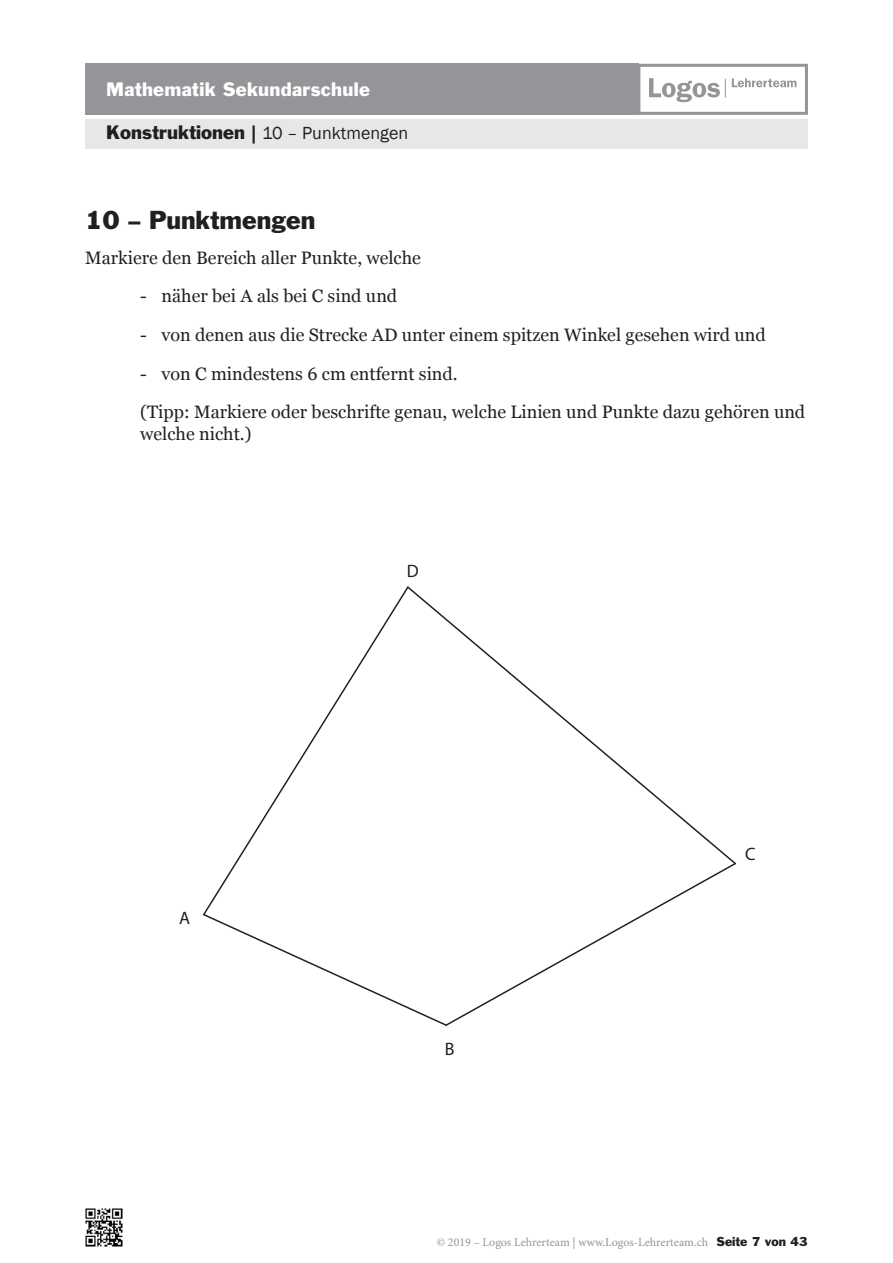
<style>
.page{position:relative;width:893px;height:1263px;background:#fff}
.page>*{position:absolute;margin:0;border:0;box-sizing:border-box;transform-origin:0 0}
.t1{font:24px "Franklin Gothic Std";color:#231f20}
.t2{font:18px/38.5px "Georgia";color:#231f20}
.t3{font:18px "Franklin Gothic Std";color:#231f20}
.t4{font:18px "Franklin Gothic Std";letter-spacing:.015em;color:#fff}
.t5{font:18px "Myriad Pro";color:#231f20}
.t6{font:12px "Minion Pro";color:#939598}
.s1{font-family:"Franklin Gothic"}
.s2{font-family:"Franklin Gothic Std";color:#231f20}
</style>
<div class="page">
<svg style="left:204px;top:589px;width:202px;height:323px"></svg>
<svg style="left:406px;top:586px;width:328px;height:275px"></svg>
<svg style="left:448px;top:861px;width:288px;height:164px"></svg>
<svg style="left:203px;top:912px;width:245px;height:114px"></svg>
<img style="left:85px;top:1209px;width:37px;height:37px">
<div style="left:85px;top:119px;width:723px;height:30px;background:#e6e7e9"></div>
<div style="left:85px;top:64px;width:554px;height:51px;background:#939598"></div>
<svg style="left:649px;top:78px;width:77px;height:24px"></svg>
<svg style="left:732px;top:78px;width:65px;height:9px"></svg>
<div style="left:637px;top:64px;width:171px;height:51px;border:3px solid #939598"></div>
<p class="t4" style="left:106px;top:78px;width:265px">Mathematik Sekundarschule</p>
<p class="t3" style="left:106px;top:121px;width:303px">Konstruktionen | <span class="s1">10 – Punktmengen</span></p>
<h1 class="t1" style="left:85px;top:205px;width:232px">10 – Punktmengen</h1>
<p class="t2" style="left:85px;top:237px;width:337px">Markiere den Bereich aller Punkte, welche</p>
<p class="t2" style="left:140px;top:276px;width:258px">- näher bei A als bei C sind und</p>
<p class="t2" style="left:140px;top:315px;width:627px">- von denen aus die Strecke AD unter einem spitzen Winkel gesehen wird und</p>
<p class="t2" style="left:140px;top:353px;width:666px">- von C mindestens 6 cm entfernt sind.<br>(Tipp: Markiere oder beschrifte genau, welche Linien und Punkte dazu gehören und</p>
<p class="t2" style="left:140px;top:413px;width:113px">welche nicht.)</p>
<p class="t5" style="left:179px;top:907px;width:13px">A</p>
<p class="t5" style="left:407px;top:560px;width:13px">D</p>
<p class="t5" style="left:445px;top:1038px;width:11px">B</p>
<p class="t5" style="left:745px;top:842px;width:12px">C</p>
<p class="t6" style="left:437px;top:1234px;width:373px">© 2019 – Logos Lehrerteam | www.Logos-Lehrerteam.ch <span class="s2">Seite 7 von 43</span></p>
</div>
